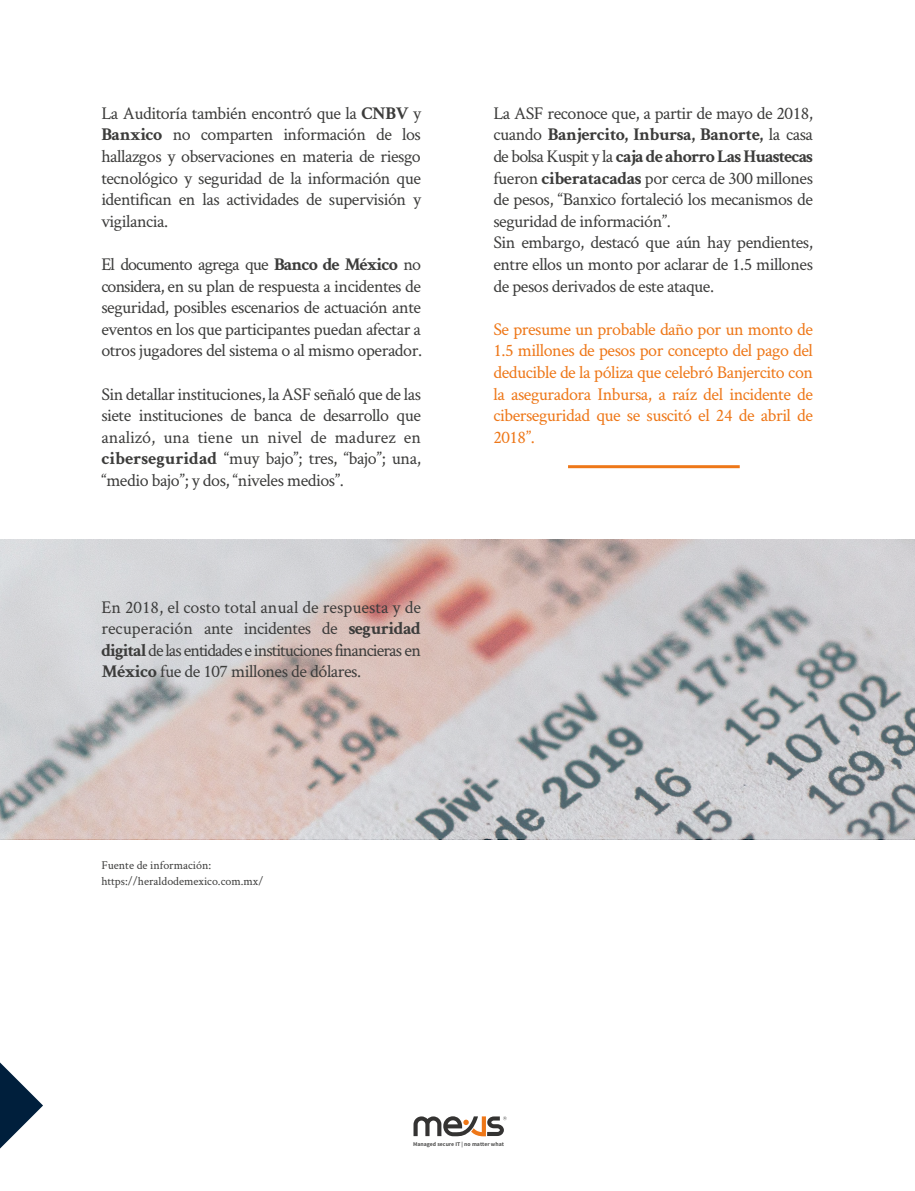
<style>
.page{position:relative;width:915px;height:1191px;background:#fff}
.page>*{position:absolute;margin:0;border:0;box-sizing:border-box;transform-origin:0 0}
.t1{font:18px/21.6px "Crimson Text";letter-spacing:-.025em;color:#3c3c3b;text-align:justify}
.t2{font:18px/21.6px "Crimson Text";letter-spacing:-.025em;color:#ee7718;text-align:justify}
.t3{font:12px/16.5px "Crimson Text";color:#3c3c3b}
.t4{font:700 5.7px "Source Sans Pro";color:#575756}
.s1{font-weight:700}
</style>
<div class="page">
<svg style="left:0;top:539px;width:914px;height:300px;background:#c8c1c1"></svg>
<hr style="left:568px;top:465px;width:171px;height:3px;background:#ee7718">
<svg style="left:413px;top:1116px;width:93px;height:20px"></svg>
<svg style="left:0;top:1062px;width:43px;height:87px"></svg>
<p class="t1" style="left:101px;top:101px;width:321px">La Auditoría también encontró que la <span class="s1">CNBV</span> y <span class="s1">Banxico</span> no comparten información de los hallazgos y observaciones en materia de riesgo tecnológico y seguridad de la información que identifican en las actividades de supervisión y vigilancia.</p>
<p class="t1" style="left:101px;top:253px;width:322px">El documento agrega que <span class="s1">Banco de México</span> no considera, en su plan de respuesta a incidentes de seguridad, posibles escenarios de actuación ante eventos en los que participantes puedan afectar a otros jugadores del sistema o al mismo operador.</p>
<p class="t1" style="left:101px;top:382px;width:321px">Sin detallar instituciones, la ASF señaló que de las siete instituciones de banca de desarrollo que analizó, una tiene un nivel de madurez en <span class="s1">ciberseguridad</span> “muy bajo”; tres, “bajo”; una, “medio bajo”; y dos, “niveles medios”.</p>
<p class="t1" style="left:101px;top:595px;width:321px">En 2018, el costo total anual de respuesta y de recuperación ante incidentes de <span class="s1">seguridad digital</span> de las entidades e instituciones financieras en <span class="s1">México</span> fue de 107 millones de dólares.</p>
<p class="t1" style="left:493px;top:101px;width:321px;text-align:left">La ASF reconoce que, a partir de mayo de 2018, cuando <span class="s1">Banjercito, Inbursa, Banorte,</span> la casa de bolsa Kuspit y la <span class="s1">caja de ahorro Las Huastecas </span>fueron <span class="s1">ciberatacadas</span> por cerca de 300 millones de pesos, “Banxico fortaleció los mecanismos de seguridad de información”.<br>Sin embargo, destacó que aún hay pendientes, entre ellos un monto por aclarar de 1.5 millones de pesos derivados de este ataque.</p>
<p class="t2" style="left:493px;top:317px;width:321px">Se presume un probable daño por un monto de 1.5 millones de pesos por concepto del pago del deducible de la póliza que celebró Banjercito con la aseguradora Inbursa, a raíz del incidente de ciberseguridad que se suscitó el 24 de abril de 2018”.</p>
<p class="t3" style="left:101px;top:856px;width:163px">Fuente de información: https://heraldodemexico.com.mx/</p>
<p class="t4" style="left:413px;top:1140px;width:92px">Managed secure IT | no matter what</p>
</div>
